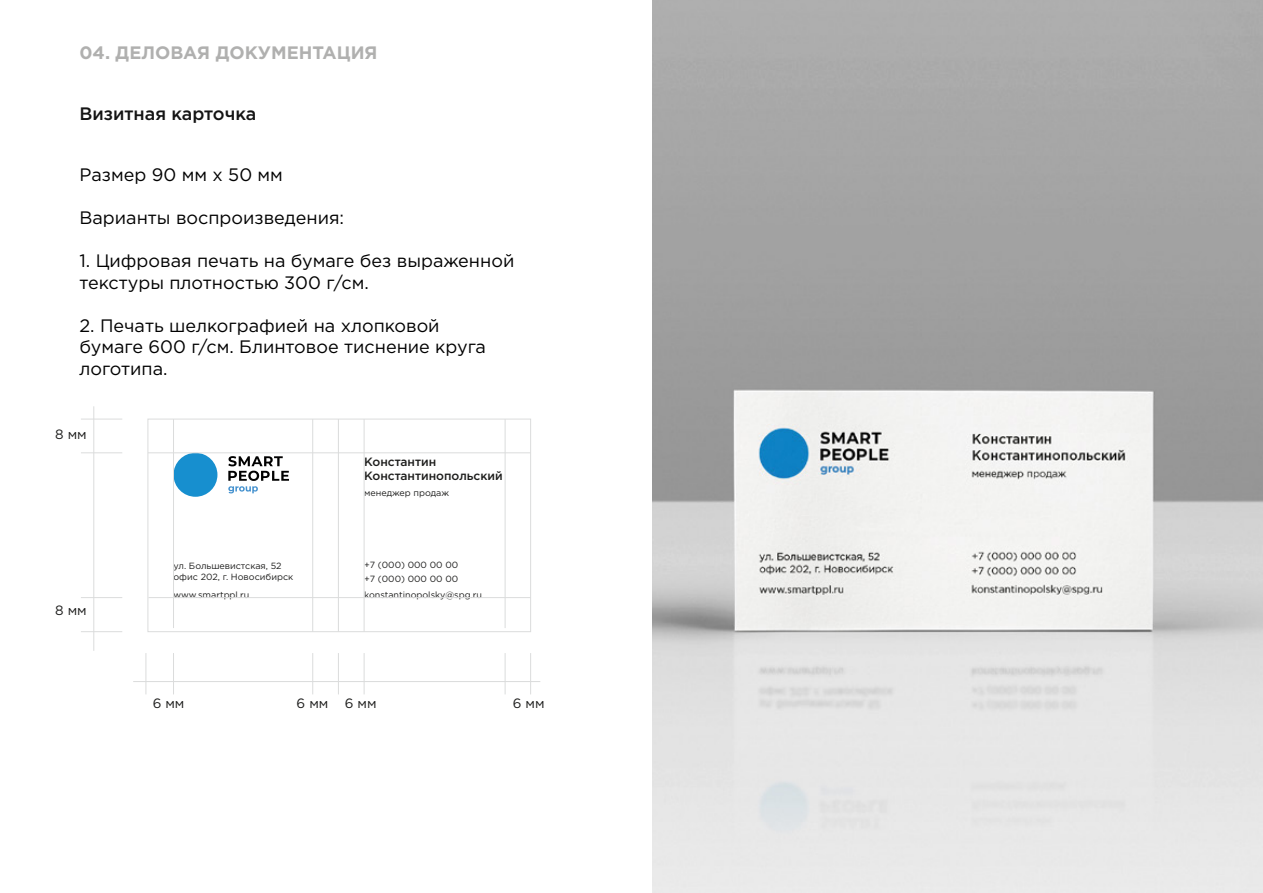
<style>
.page{position:relative;width:1263px;height:893px;background:#fff}
.page>*{position:absolute;margin:0;border:0;box-sizing:border-box;transform-origin:0 0}
.t1{font:18px/21.6px "Gotham Pro";color:#010101}
.t2{font:700 18px "Gotham Pro";color:#b0b0af}
.t3{font:500 18px "Gotham Pro";color:#141414}
.t4{font:13.5px "Gotham Pro";color:#1d1d1c}
.t5{font:500 12px/14.4px "Gotham Pro";color:#1d1d1c}
.t6{font:9px/13.2px "Gotham Pro";color:#1d1d1c}
</style>
<div class="page">
<svg style="left:228px;top:456px;width:61px;height:37px"></svg>
<div style="left:173px;top:453px;width:44px;height:44px;background:#178fcf;border-radius:50%"></div>
<div style="left:148px;top:419px;width:383px;height:213px;border:1px solid #dbdcdc"></div>
<hr style="left:93px;top:406px;width:1px;height:245px;background:#dbdcdc">
<hr style="left:505px;top:419px;width:1px;height:209px;background:#dbdcdc">
<hr style="left:173px;top:419px;width:1px;height:209px;background:#dbdcdc">
<hr style="left:81px;top:419px;width:41px;height:1px;background:#dbdcdc">
<hr style="left:81px;top:597px;width:41px;height:1px;background:#dbdcdc">
<hr style="left:81px;top:631px;width:41px;height:1px;background:#dbdcdc">
<hr style="left:81px;top:452px;width:41px;height:1px;background:#dbdcdc">
<hr style="left:133px;top:681px;width:407px;height:1px;background:#dbdcdc">
<hr style="left:148px;top:452px;width:383px;height:1px;background:#dbdcdc">
<hr style="left:148px;top:597px;width:383px;height:1px;background:#dbdcdc">
<hr style="left:146px;top:653px;width:1px;height:41px;background:#dbdcdc">
<hr style="left:312px;top:653px;width:1px;height:41px;background:#dbdcdc">
<hr style="left:338px;top:653px;width:1px;height:41px;background:#dbdcdc">
<hr style="left:364px;top:653px;width:1px;height:41px;background:#dbdcdc">
<hr style="left:312px;top:419px;width:1px;height:213px;background:#dbdcdc">
<hr style="left:338px;top:419px;width:1px;height:213px;background:#dbdcdc">
<hr style="left:364px;top:419px;width:1px;height:213px;background:#dbdcdc">
<hr style="left:505px;top:653px;width:1px;height:41px;background:#dbdcdc">
<hr style="left:530px;top:653px;width:1px;height:41px;background:#dbdcdc">
<hr style="left:173px;top:653px;width:1px;height:41px;background:#dbdcdc">
<img style="left:652px;top:0;width:611px;height:893px">
<p class="t2" style="left:80px;top:43px;width:299px">04. ДЕЛОВАЯ ДОКУМЕНТАЦИЯ</p>
<p class="t3" style="left:80px;top:103px;width:178px">Визитная карточка</p>
<p class="t1" style="left:80px;top:163px;width:205px">Размер 90 мм х 50 мм</p>
<p class="t1" style="left:80px;top:206px;width:266px">Варианты воcпроизведения:</p>
<p class="t1" style="left:80px;top:250px;width:436px">1. Цифровая печать на бумаге без выраженной текстуры плотностью 300 г/см.</p>
<p class="t1" style="left:80px;top:314px;width:408px">2. Печать шелкографией на хлопковой бумаге 600 г/см. Блинтовое тиснение круга логотипа.</p>
<p class="t4" style="left:55px;top:427px;width:33px">8 мм</p>
<p class="t4" style="left:55px;top:603px;width:33px">8 мм</p>
<p class="t5" style="left:364px;top:454px;width:140px">Константин<br>Константинопольский</p>
<p class="t6" style="left:173px;top:560px;width:121px;line-height:10.8px">ул. Большевистская, 52 офис 202, г. Новосибирск</p>
<p class="t6" style="left:173px;top:588px;width:77px">www.smartppl.ru</p>
<p class="t6" style="left:364px;top:486px;width:86px">менеджер продаж</p>
<p class="t6" style="left:364px;top:558px;width:96px">+7 (000) 000 00 00 +7 (000) 000 00 00</p>
<p class="t6" style="left:364px;top:588px;width:119px">konstantinopolsky@spg.ru</p>
<p class="t4" style="left:153px;top:696px;width:33px">6 мм</p>
<p class="t4" style="left:297px;top:696px;width:81px">6 мм 6 мм</p>
<p class="t4" style="left:513px;top:696px;width:33px">6 мм</p>
</div>
